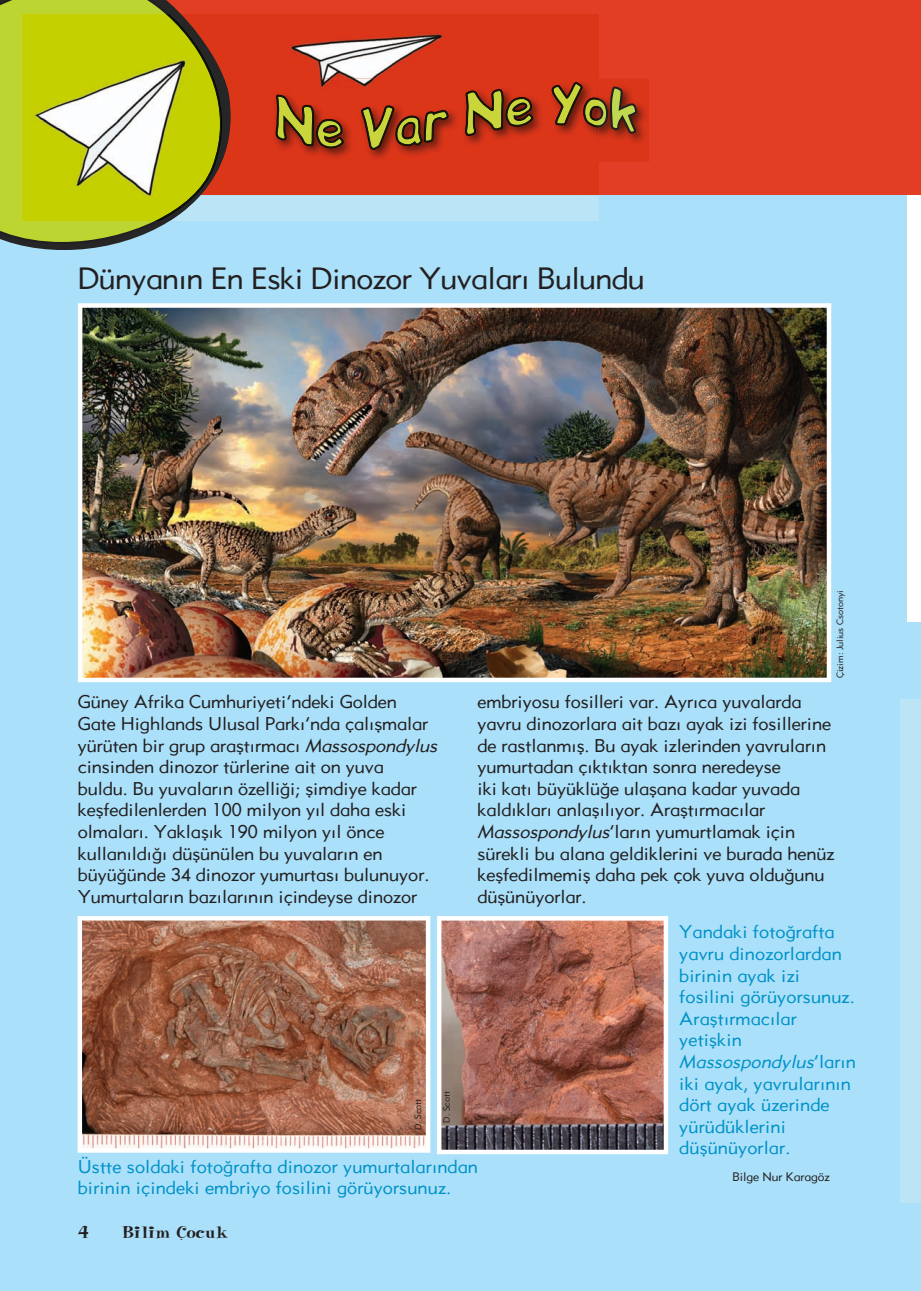
<style>
.page{position:relative;width:921px;height:1291px;background:#fff}
.page>*{position:absolute;margin:0;border:0;box-sizing:border-box;transform-origin:0 0}
.t1{font:500 30px "Gothic";letter-spacing:-.015em;color:#231f20}
.t2{font:500 18px/21.6px "Gothic";color:#231f20}
.t3{font:500 18px/21.6px "Gothic";letter-spacing:.01em;color:#0092c8}
.t4{font:500 18px "Naturel";color:#231f20}
.t5{font:500 12px "Gothic";color:#231f20}
.t6{font:500 9px "Gothic";color:#231f20}
.s1{font-style:italic}
</style>
<div class="page">
<div style="left:0;top:14px;width:907px;height:1277px;background:#aae0f9"></div>
<div style="left:907px;top:622px;width:14px;height:669px;background:#aae0f9"></div>
<svg style="left:78px;top:916px;width:352px;height:237px"></svg>
<img style="left:78px;top:303px;width:753px;height:379px">
<svg style="left:437px;top:916px;width:231px;height:238px"></svg>
<div style="left:900px;top:699px;width:21px;height:504px;background:#bce4f7"></div>
<div style="left:0;top:0;width:921px;height:195px;background:#e23e25"></div>
<svg style="left:16px;top:244px;width:98px;height:6px"></svg>
<svg style="left:0;top:0;width:181px;height:244px;fill:#bcd531"></svg>
<img style="left:599px;top:79px;width:50px;height:82px">
<svg style="left:599px;top:82px;width:38px;height:52px"></svg>
<div style="left:237px;top:195px;width:361px;height:26px;background:#bce4f7"></div>
<div style="left:237px;top:195px;width:342px;height:20px;background:#bce4f7"></div>
<img style="left:237px;top:14px;width:362px;height:181px">
<img style="left:23px;top:14px;width:132px;height:207px">
<img style="left:155px;top:14px;width:82px;height:207px">
<img style="left:275px;top:95px;width:39px;height:51px">
<img style="left:276px;top:96px;width:38px;height:49px">
<img style="left:316px;top:119px;width:28px;height:30px">
<img style="left:317px;top:120px;width:26px;height:28px">
<img style="left:361px;top:105px;width:33px;height:45px">
<img style="left:362px;top:106px;width:32px;height:43px">
<img style="left:395px;top:116px;width:28px;height:30px">
<img style="left:396px;top:117px;width:26px;height:28px">
<img style="left:424px;top:110px;width:25px;height:33px">
<img style="left:425px;top:111px;width:23px;height:31px">
<img style="left:465px;top:89px;width:39px;height:47px">
<img style="left:466px;top:90px;width:37px;height:45px">
<img style="left:505px;top:97px;width:28px;height:30px">
<img style="left:506px;top:98px;width:27px;height:28px">
<img style="left:552px;top:82px;width:31px;height:43px">
<img style="left:552px;top:83px;width:30px;height:41px">
<img style="left:584px;top:98px;width:15px;height:28px">
<h1 class="t1" style="left:78px;top:259px;width:568px">Dünyanın En Eski Dinozor Yuvaları Bulundu</h1>
<p class="t6" style="left:834px;top:678px;width:89px;rotate:-90deg">Çizim: Julius Csotonyi</p>
<p class="t2" style="left:78px;top:691px;width:366px">Güney Afrika Cumhuriyeti’ndeki Golden<br>Gate Highlands Ulusal Parkı’nda çalışmalar yürüten bir grup araştırmacı <span class="s1">Massospondylus </span>cinsinden dinozor türlerine ait on yuva<br>buldu. Bu yuvaların özelliği; şimdiye kadar keşfedilenlerden 100 milyon yıl daha eski olmaları. Yaklaşık 190 milyon yıl önce kullanıldığı düşünülen bu yuvaların en büyüğünde 34 dinozor yumurtası bulunuyor.<br>Yumurtaların bazılarının içindeyse dinozor</p>
<p class="t2" style="left:477px;top:691px;width:358px">embriyosu fosilleri var. Ayrıca yuvalarda yavru dinozorlara ait bazı ayak izi fosillerine de rastlanmış. Bu ayak izlerinden yavruların yumurtadan çıktıktan sonra neredeyse<br>iki katı büyüklüğe ulaşana kadar yuvada kaldıkları anlaşılıyor. Araştırmacılar <span class="s1">Massospondylus</span>’ların yumurtlamak için sürekli bu alana geldiklerini ve burada henüz keşfedilmemiş daha pek çok yuva olduğunu düşünüyorlar.</p>
<p class="t6" style="left:412px;top:1130px;width:33px;rotate:-90deg">D. Scott</p>
<p class="t6" style="left:441px;top:1122px;width:33px;rotate:-90deg">D. Scott</p>
<p class="t3" style="left:78px;top:1155px;width:402px">Üstte soldaki fotoğrafta dinozor yumurtalarından birinin içindeki embriyo fosilini görüyorsunuz.</p>
<p class="t4" style="left:78px;top:1223px;width:12px">4</p>
<p class="t4" style="left:121px;top:1223px;width:109px">Bilim Çocuk</p>
<p class="t3" style="left:679px;top:921px;width:178px">Yandaki fotoğrafta yavru dinozorlardan birinin ayak izi fosilini görüyorsunuz.<br>Araştırmacılar yetişkin<br><span class="s1">Massospondylus</span>’ l a r ı n iki ayak, yavrularının dört ayak üzerinde yürüdüklerini düşünüyorlar.</p>
<p class="t5" style="left:732px;top:1169px;width:99px">Bilge Nur Karagöz</p>
</div>
